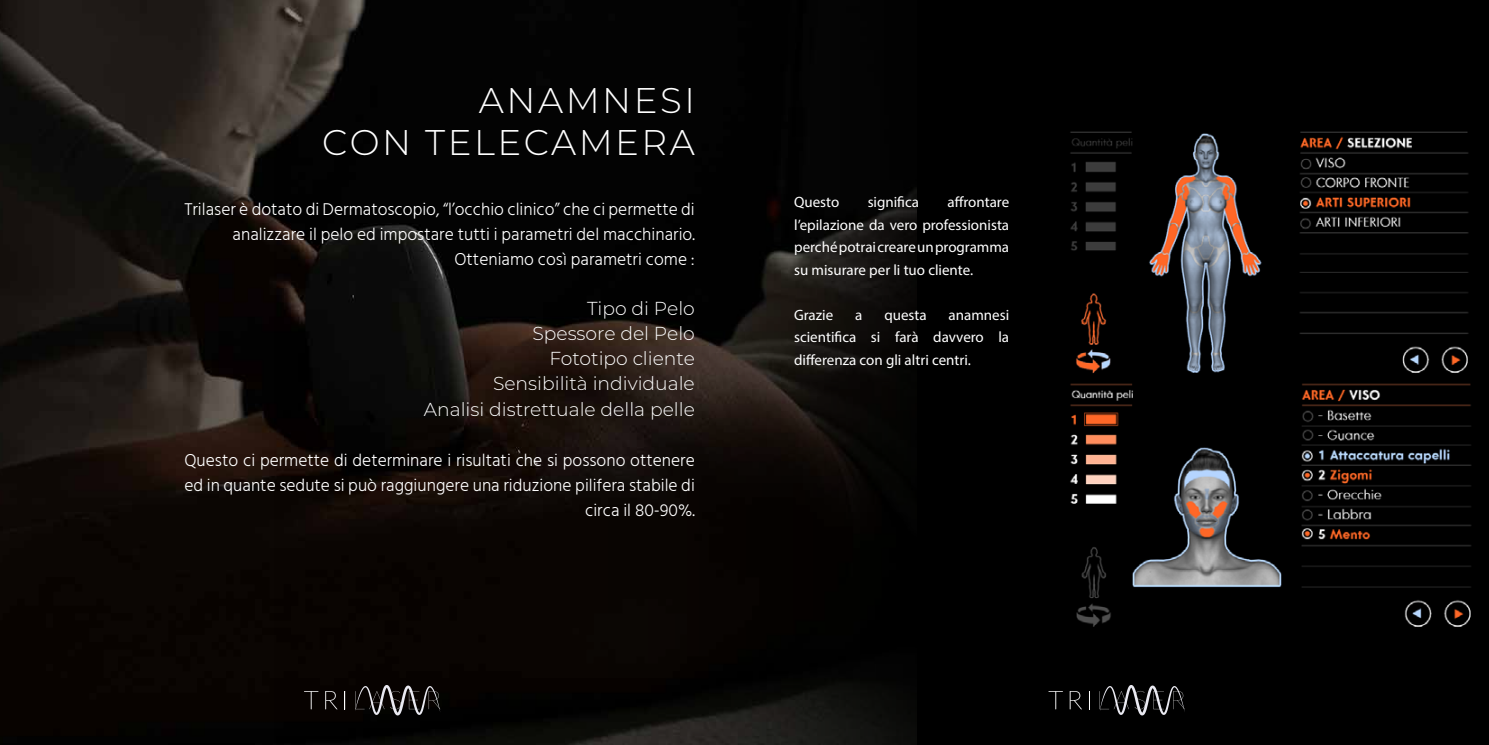
<style>
.page{position:relative;width:1489px;height:745px;background:#fff}
.page>*{position:absolute;margin:0;border:0;box-sizing:border-box;transform-origin:0 0}
.t1{font:300 35.62px/42.8px "Montserrat";letter-spacing:.07em;color:#fff;text-align:right}
.t2{font:300 18.75px/25px "Montserrat";color:#fff;text-align:right}
.t3{font:300 17.5px/25px "Hind Siliguri";color:#fff;text-align:right}
.t4{font:15px/22.5px "Myriad Pro";color:#fff;text-align:justify}
</style>
<div class="page">
<div style="left:0;top:0;width:1488px;height:744px;background:#000"></div>
<img style="left:0;top:0;width:916px;height:744px">
<img style="left:1070px;top:131px;width:399px;height:242px">
<img style="left:1070px;top:383px;width:402px;height:244px">
<svg style="left:304px;top:690px;width:14px;height:18px"></svg>
<svg style="left:325px;top:690px;width:12px;height:18px"></svg>
<svg style="left:344px;top:690px;width:1px;height:18px"></svg>
<svg style="left:355px;top:684px;width:85px;height:31px"></svg>
<svg style="left:1048px;top:691px;width:14px;height:17px"></svg>
<svg style="left:1069px;top:691px;width:12px;height:17px"></svg>
<svg style="left:1099px;top:685px;width:85px;height:30px"></svg>
<h1 class="t1" style="left:322px;top:77px;width:374px">ANAMNESI<br>CON TELECAMERA</h1>
<p class="t3" style="left:184px;top:196px;width:512px">Trilaser è dotato di Dermatoscopio, “l’occhio clinico” che ci permette di analizzare il pelo ed impostare tutti i parametri del macchinario.<br>Otteniamo così parametri come :</p>
<p class="t2" style="left:424px;top:295px;width:272px">Tipo di Pelo<br>Spessore del Pelo<br>Fototipo cliente<br>Sensibilità individuale<br>Analisi distrettuale della pelle</p>
<p class="t3" style="left:184px;top:446px;width:512px">Questo ci permette di determinare i risultati che si possono ottenere ed in quante sedute si può raggiungere una riduzione pilifera stabile di circa il 80-90%.</p>
<p class="t4" style="left:794px;top:190px;width:47px">Questo</p>
<p class="t4" style="left:867px;top:190px;width:53px">significa</p>
<p class="t4" style="left:794px;top:190px;width:216px;text-indent:153px">affrontare l’epilazione da vero professionista perché potrai creare un programma su misurare per li tuo cliente.</p>
<p class="t4" style="left:794px;top:303px;width:41px">Grazie</p>
<p class="t4" style="left:855px;top:303px;width:9px">a</p>
<p class="t4" style="left:884px;top:303px;width:44px">questa</p>
<p class="t4" style="left:794px;top:303px;width:216px;text-indent:154px">anamnesi scientifica si farà davvero la differenza con gli altri centri.</p>
</div>
